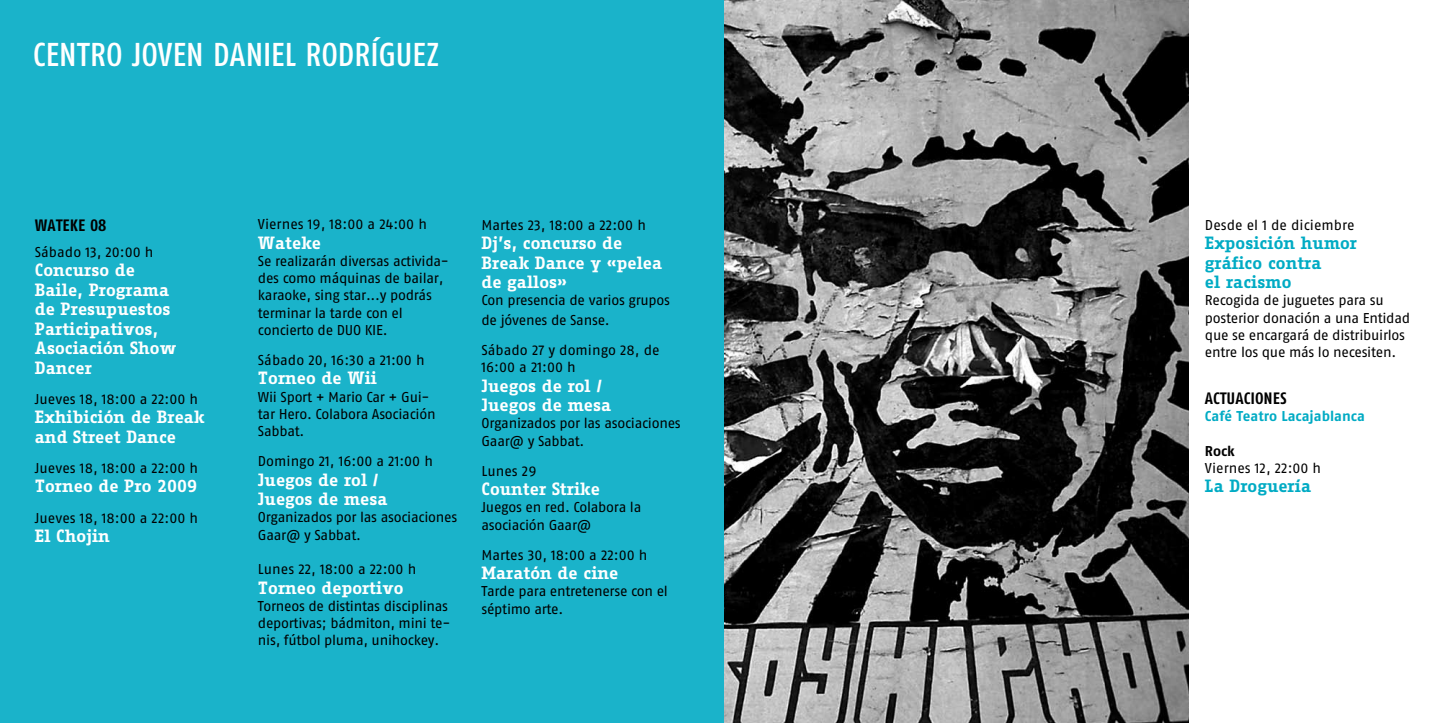
<style>
.page{position:relative;width:1446px;height:723px;background:#fff}
.page>*{position:absolute;margin:0;border:0;box-sizing:border-box;transform-origin:0 0}
.t1{font:33px "Fago Co Med Caps";letter-spacing:-.015em;color:#fff}
.t2{font:700 17.25px/19.5px "Fago Office Serif";color:#fff}
.t3{font:700 17.25px/19.5px "Fago Office Serif";color:#00abc4}
.t4{font:16.5px "Fago Co Bold Lf Caps";color:#000}
.t5{font:14.25px/17.2px "Fago No Regular LF";letter-spacing:-.02em;color:#000}
.t6{font:14.25px/17.2px "Fago No Regular LF";color:#000}
.t7{font:14.25px "Fago No Bold Lf";color:#00abc4}
.s1{font-family:"Fago Co Bold Tf Caps"}
.s2{font-family:"Fago No Bold Lf"}
</style>
<div class="page">
<img style="left:723px;top:0;width:465px;height:723px">
<div style="left:0;top:0;width:723px;height:723px;background:#1ab3ca"></div>
<p class="t1" style="left:33px;top:36px;width:408px">CENTRO JOVEN DANIEL RODRÍGUEZ</p>
<p class="t4" style="left:35px;top:216px;width:73px">WATEKE <span class="s1">08</span></p>
<p class="t6" style="left:35px;top:243px;width:120px">Sábado 13, 20:00 h</p>
<p class="t2" style="left:35px;top:261px;width:143px">Concurso de<br>Baile, Programa de Presupuestos<br>Participativos,<br>Asociación Show<br>Dancer</p>
<p class="t6" style="left:35px;top:390px;width:165px">Jueves 18, 18:00 a 22:00 h</p>
<p class="t2" style="left:35px;top:408px;width:171px">Exhibición de Break and Street Dance</p>
<p class="t6" style="left:35px;top:459px;width:165px">Jueves 18, 18:00 a 22:00 h</p>
<p class="t2" style="left:35px;top:477px;width:164px">Torneo de Pro 2009</p>
<p class="t6" style="left:35px;top:509px;width:165px">Jueves 18, 18:00 a 22:00 h</p>
<p class="t2" style="left:35px;top:526px;width:77px">El Chojin</p>
<p class="t6" style="left:258px;top:215px;width:171px">Viernes 19, 18:00 a 24:00 h</p>
<p class="t2" style="left:258px;top:233px;width:65px">Wateke</p>
<p class="t5" style="left:258px;top:252px;width:192px">Se realizarán diversas activida&shy;des como máquinas de bailar, karaoke, sing star...y podrás terminar la tarde con el concierto de DUO KIE.</p>
<p class="t6" style="left:258px;top:351px;width:168px">Sábado 20, 16:30 a 21:00 h</p>
<p class="t2" style="left:258px;top:368px;width:121px">Torneo de Wii</p>
<p class="t5" style="left:258px;top:388px;width:179px">Wii Sport + Mario Car + Gui&shy;tar Hero. Colabora Asociación<br>Sabbat.</p>
<p class="t6" style="left:258px;top:452px;width:177px">Domingo 21, 16:00 a 21:00 h</p>
<p class="t2" style="left:258px;top:470px;width:131px">Juegos de rol /<br>Juegos de mesa</p>
<p class="t5" style="left:258px;top:509px;width:201px">Organizados por las asociaciones<br>Gaar@ y Sabbat.</p>
<p class="t6" style="left:258px;top:560px;width:160px">Lunes 22, 18:00 a 22:00 h</p>
<p class="t2" style="left:258px;top:578px;width:147px">Torneo deportivo</p>
<p class="t5" style="left:258px;top:597px;width:194px">Torneos de distintas disciplinas deportivas; bádmiton, mini te&shy;nis, fútbol pluma, unihockey.</p>
<p class="t6" style="left:481px;top:216px;width:166px">Martes 23, 18:00 a 22:00 h</p>
<p class="t2" style="left:481px;top:233px;width:182px">Dj’s, concurso de<br>Break Dance y «pelea de gallos»</p>
<p class="t5" style="left:481px;top:290px;width:190px;line-height:19.5px">Con presencia de varios grupos de jóvenes de Sanse.</p>
<p class="t6" style="left:481px;top:341px;width:180px">Sábado 27 y domingo 28, de<br>16:00 a 21:00 h</p>
<p class="t2" style="left:481px;top:376px;width:131px">Juegos de rol /<br>Juegos de mesa</p>
<p class="t5" style="left:481px;top:415px;width:201px">Organizados por las asociaciones<br>Gaar@ y Sabbat.</p>
<p class="t5" style="left:481px;top:462px;width:57px">Lunes 29</p>
<p class="t2" style="left:481px;top:479px;width:120px">Counter Strike</p>
<p class="t5" style="left:481px;top:499px;width:161px">Juegos en red. Colabora la asociación Gaar@</p>
<p class="t6" style="left:481px;top:546px;width:167px">Martes 30, 18:00 a 22:00 h</p>
<p class="t2" style="left:481px;top:563px;width:138px">Maratón de cine</p>
<p class="t5" style="left:481px;top:583px;width:188px">Tarde para entretenerse con el séptimo arte.</p>
<p class="t6" style="left:1205px;top:216px;width:151px">Desde el 1 de diciembre</p>
<p class="t3" style="left:1205px;top:233px;width:154px">Exposición humor gráfico contra<br>el racismo</p>
<p class="t5" style="left:1205px;top:292px;width:207px">Recogida de juguetes para su posterior donación a una Entidad que se encargará de distribuirlos entre los que más lo necesiten.</p>
<p class="t4" style="left:1205px;top:388px;width:83px">ACTUACIONES</p>
<p class="t7" style="left:1205px;top:408px;width:161px">Café Teatro Lacajablanca</p>
<p class="t6" style="left:1205px;top:442px;width:118px"><span class="s2">Rock<br></span>Viernes 12, 22:00 h</p>
<p class="t3" style="left:1205px;top:476px;width:108px">La Droguería</p>
</div>
